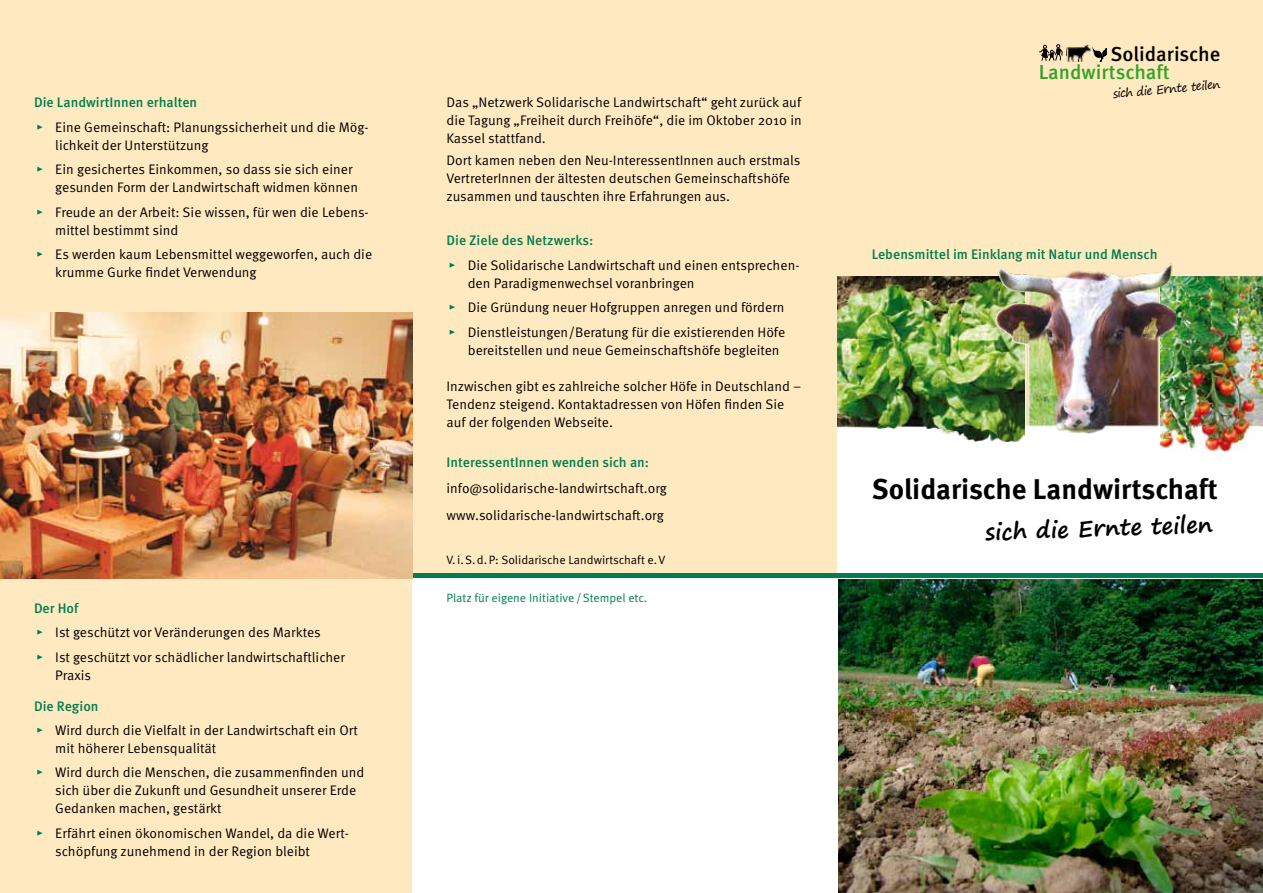
<style>
.page{position:relative;width:1263px;height:893px;background:#ffe9c0}
.page>*{position:absolute;margin:0;border:0;box-sizing:border-box;transform-origin:0 0}
.t1{font:700 28.5px "Meta Pro";color:#000}
.t2{font:700 22.5px "Segoe Print";color:#000}
.t3{font:500 20.25px "Meta Pro";color:#33a328}
.t4{font:500 20.25px "Meta Pro";color:#000}
.t5{font:13.8px/24.5px "Meta Pro";color:#000}
.t6{font:500 13.8px "Meta Pro";color:#007e4d}
.t7{font:12px "Meta Pro";color:#000}
.t8{font:12px "Meta Pro";color:#007e4d}
.t9{font:11.85px "Segoe Print";color:#000}
.s1{font-weight:500;color:#007e4d}
.s2{color:#007e4d}
</style>
<div class="page">
<img style="left:838px;top:578px;width:425px;height:315px">
<div style="left:838px;top:425px;width:425px;height:153px;background:#fff"></div>
<img style="left:838px;top:276px;width:187px;height:165px">
<img style="left:1161px;top:276px;width:102px;height:175px">
<div style="left:412px;top:578px;width:426px;height:315px;background:#fff"></div>
<hr style="left:412px;top:574px;width:851px;height:4px;background:#007e4d">
<svg style="left:1039px;top:44px;width:24px;height:17px"></svg>
<img style="left:1066px;top:45px;width:24px;height:16px">
<svg style="left:1094px;top:49px;width:13px;height:12px"></svg>
<img style="left:995px;top:256px;width:181px;height:178px">
<img style="left:0;top:313px;width:412px;height:265px">
<p class="t5" style="left:34px;top:91px;width:336px"><span class="s1">Die LandwirtInnen erhalten<br></span><span class="s2">▸</span> Eine Gemeinschaft: Planungssicherheit und die Mög-</p>
<p class="t5" style="left:36px;top:133px;width:318px;text-indent:19px">lichkeit der Unterstützung<br><span class="s2">▸</span> Ein gesichertes Einkommen, so dass sie sich einer</p>
<p class="t5" style="left:36px;top:176px;width:334px;text-indent:19px">gesunden Form der Landwirtschaft widmen können<br><span class="s2">▸</span> Freude an der Arbeit: Sie wissen, für wen die Lebens-</p>
<p class="t5" style="left:36px;top:218px;width:338px;text-indent:19px">mittel bestimmt sind<br><span class="s2">▸</span> Es werden kaum Lebensmittel weggeworfen, auch die</p>
<p class="t5" style="left:55px;top:260px;width:203px">krumme Gurke findet Verwendung</p>
<p class="t5" style="left:34px;top:596px;width:312px"><span class="s1">Der Hof<br></span><span class="s2">▸</span> Ist geschützt vor Veränderungen des Marktes<br><span class="s2">▸</span> Ist geschützt vor schädlicher landwirtschaftlicher</p>
<p class="t5" style="left:55px;top:663px;width:37px">Praxis</p>
<p class="t5" style="left:34px;top:694px;width:325px"><span class="s1">Die Region<br></span><span class="s2">▸</span> Wird durch die Vielfalt in der Landwirtschaft ein Ort</p>
<p class="t5" style="left:36px;top:736px;width:330px;text-indent:19px">mit höherer Lebensqualität<br><span class="s2">▸</span> Wird durch die Menschen, die zusammenfinden und</p>
<p class="t5" style="left:55px;top:782px;width:303px;line-height:18px">sich über die Zukunft und Gesundheit unserer Erde<br>Gedanken machen, gestärkt</p>
<p class="t5" style="left:55px;top:824px;width:295px;line-height:18px;text-indent:-19px"><span class="s2">▸</span> Erfährt einen ökonomischen Wandel, da die Wert&shy;schöpfung zunehmend in der Region bleibt</p>
<p class="t5" style="left:446px;top:93px;width:357px;line-height:18px;text-align:justify">Das „Netzwerk Solidarische Landwirtschaft“ geht zurück auf die Tagung „Freiheit durch Freihöfe“, die im Oktober 2010 in Kassel stattfand.</p>
<p class="t5" style="left:446px;top:152px;width:355px;line-height:18px">Dort kamen neben den Neu-InteressentInnen auch erstmals<br>VertreterInnen der ältesten deutschen Gemeinschaftshöfe zusammen und tauschten ihre Erfahrungen aus.</p>
<p class="t5" style="left:446px;top:229px;width:354px"><span class="s1">Die Ziele des Netzwerks:<br></span><span class="s2">▸</span> Die Solidarische Landwirtschaft und einen entsprechen-</p>
<p class="t5" style="left:449px;top:271px;width:338px;text-indent:19px">den Paradigmenwechsel voranbringen<br><span class="s2">▸</span> Die Gründung neuer Hofgruppen anregen und fördern <span class="s2">▸</span> Dienstleistungen/Beratung für die existierenden Höfe</p>
<p class="t5" style="left:468px;top:338px;width:313px">bereitstellen und neue Gemeinschaftshöfe begleiten</p>
<p class="t5" style="left:446px;top:377px;width:356px;line-height:18px">Inzwischen gibt es zahlreiche solcher Höfe in Deutschland –<br>Tendenz steigend. Kontaktadressen von Höfen finden Sie auf der folgenden Webseite.</p>
<p class="t6" style="left:446px;top:453px;width:204px">InteressentInnen wenden sich an:</p>
<p class="t5" style="left:446px;top:476px;width:222px;line-height:26.5px">info@solidarische-landwirtschaft.org www.solidarische-landwirtschaft.org</p>
<p class="t7" style="left:446px;top:553px;width:220px">V.i.S.d.P: Solidarische Landwirtschaft e.V</p>
<p class="t8" style="left:446px;top:590px;width:202px">Platz für eigene Initiative/Stempel etc.</p>
<h3 class="t4" style="left:1110px;top:41px;width:111px">Solidarische</h3>
<h3 class="t3" style="left:1039px;top:60px;width:133px">Landwirtschaft</h3>
<p class="t9" style="left:1112px;top:83px;width:109px;rotate:-5deg">sich die Ernte teilen</p>
<p class="t6" style="left:872px;top:245px;width:287px">Lebensmittel im Einklang mit Natur und Mensch</p>
<h1 class="t1" style="left:872px;top:471px;width:348px">Solidarische Landwirtschaft</h1>
<h2 class="t2" style="left:985px;top:512px;width:229px;rotate:-2deg">sich die Ernte teilen</h2>
</div>
